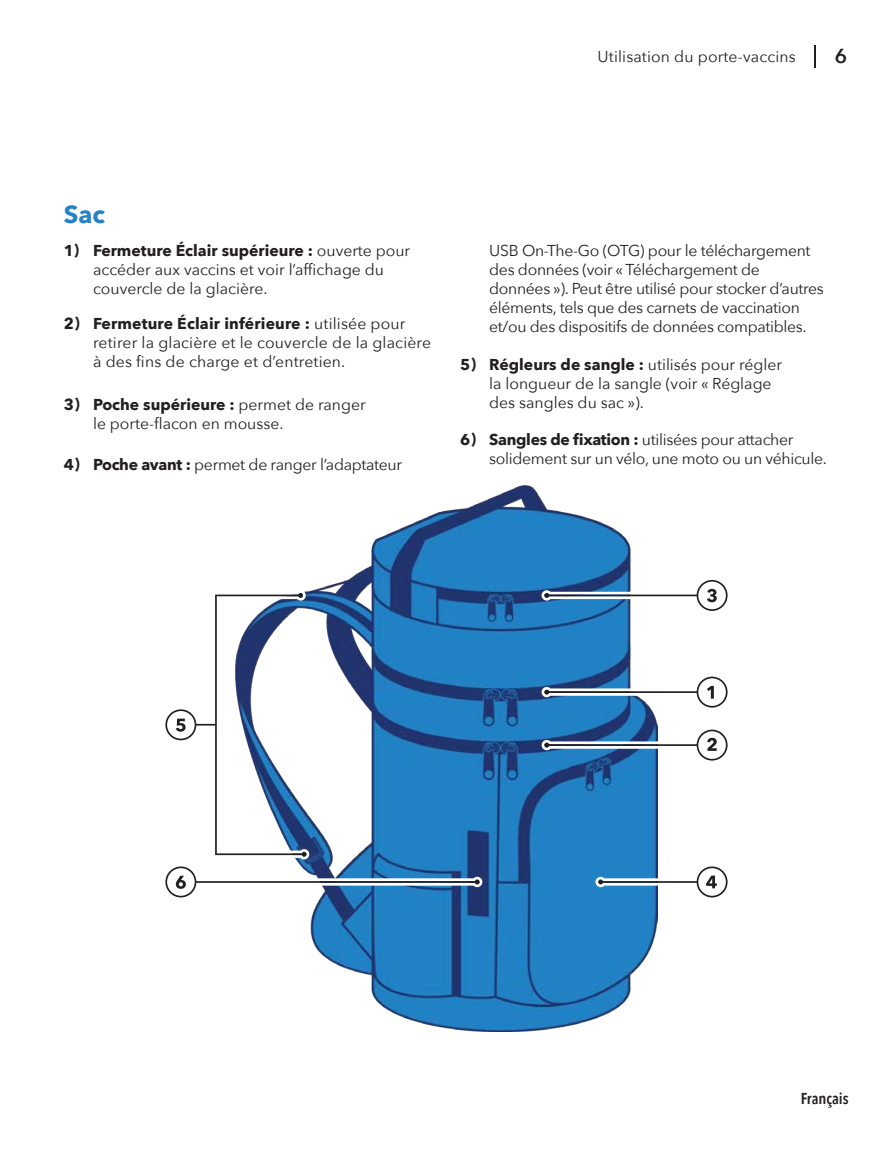
<style>
.page{position:relative;width:893px;height:1149px;background:#fff}
.page>*{position:absolute;margin:0;border:0;box-sizing:border-box;transform-origin:0 0}
.t1{font:700 24.75px "Avenir Next";color:#2482c5}
.t2{font:600 20.25px "Avenir Next";color:#231f20}
.t3{font:15.75px/18.9px "Avenir Next";letter-spacing:-.02em;color:#231f20}
.t4{font:15.75px/18.9px "Avenir Next";color:#231f20}
.t5{font:15.75px/18.9px "Avenir Next";letter-spacing:.01em;color:#231f20}
.t6{font:600 15.75px "Avenir Next Condensed";color:#231f20}
.s1{font-weight:700}
</style>
<div class="page">
<svg style="left:815px;top:46px;width:1px;height:22px"></svg>
<img style="left:310px;top:485px;width:347px;height:546px">
<svg style="left:165px;top:590px;width:317px;height:310px"></svg>
<svg style="left:595px;top:863px;width:133px;height:37px"></svg>
<svg style="left:542px;top:726px;width:186px;height:37px"></svg>
<svg style="left:542px;top:673px;width:186px;height:37px"></svg>
<svg style="left:542px;top:577px;width:186px;height:36px"></svg>
<p class="t5" style="left:597px;top:46px;width:200px">Utilisation du porte-vaccins</p>
<p class="t2" style="left:835px;top:38px;width:14px">6</p>
<h1 class="t1" style="left:64px;top:192px;width:43px">Sac</h1>
<p class="t4" style="left:93px;top:240px;width:319px;text-indent:-29px"><span class="s1">1) Fermeture Éclair supérieure :</span> ouverte pour accéder aux vaccins et voir l’affichage du couvercle de la glacière.</p>
<p class="t5" style="left:93px;top:313px;width:340px;text-indent:-29px"><span class="s1">2) Fermeture Éclair inférieure :</span> utilisée pour retirer la glacière et le couvercle de la glacière à des fins de charge et d’entretien.</p>
<p class="t4" style="left:93px;top:394px;width:274px;text-indent:-29px"><span class="s1">3) Poche supérieure :</span> permet de ranger le porte-flacon en mousse.</p>
<p class="t3" style="left:64px;top:454px;width:340px"><span class="s1">4) Poche avant :</span> permet de ranger l’adaptateur</p>
<p class="t3" style="left:489px;top:240px;width:336px">USB On-The-Go (OTG) pour le téléchargement des données (voir « Téléchargement de données »). Peut être utilisé pour stocker d’autres éléments, tels que des carnets de vaccination et/ou des dispositifs de données compatibles.</p>
<p class="t4" style="left:489px;top:354px;width:294px;text-indent:-29px"><span class="s1">5) Régleurs de sangle :</span> utilisés pour régler la longueur de la sangle (voir « Réglage des sangles du sac »).</p>
<p class="t3" style="left:489px;top:429px;width:339px;text-indent:-29px"><span class="s1">6) Sangles de fixation :</span> utilisées pour attacher solidement sur un vélo, une moto ou un véhicule.</p>
<p class="t6" style="left:801px;top:1084px;width:49px">Français</p>
</div>
